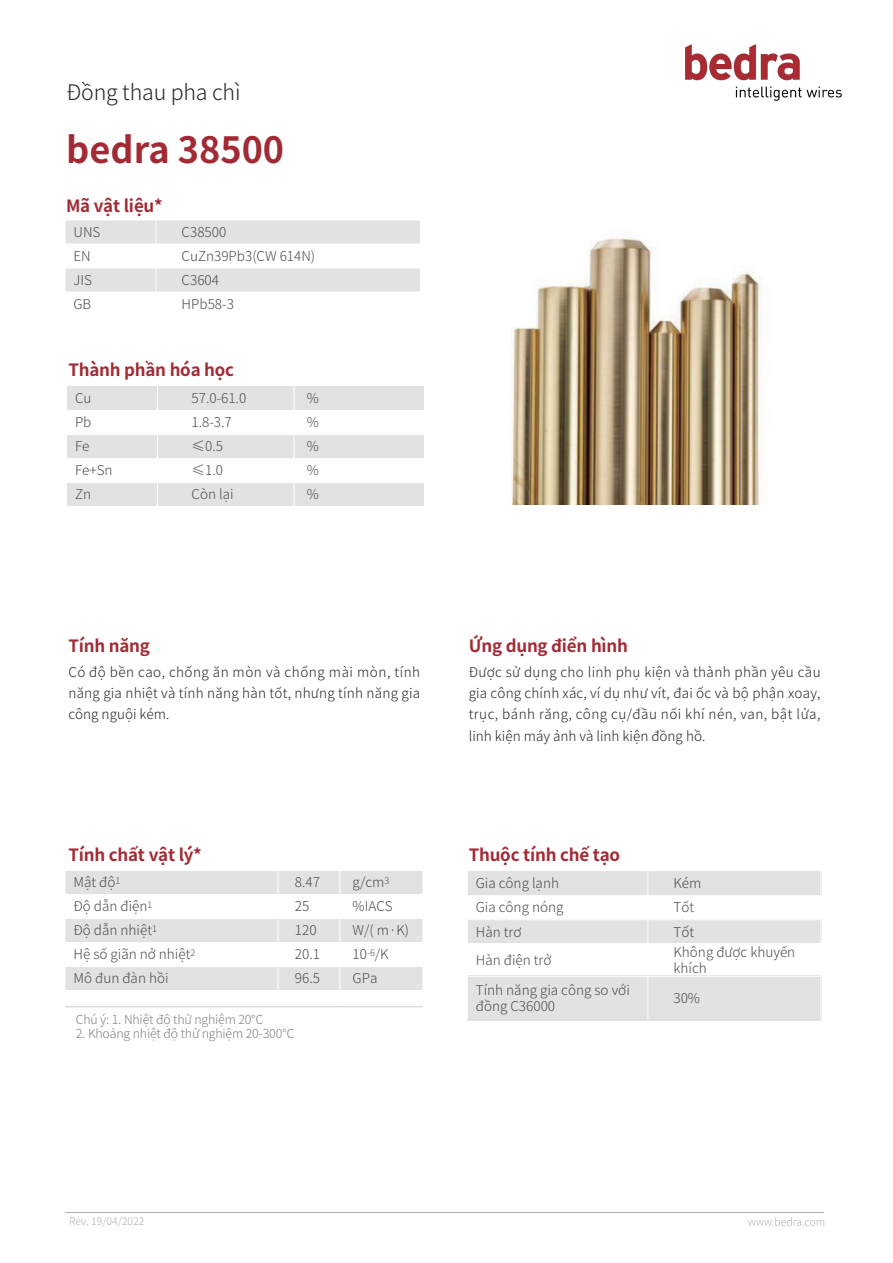
<style>
.page{position:relative;width:893px;height:1263px;background:#fff}
.page>*{position:absolute;margin:0;border:0;box-sizing:border-box;transform-origin:0 0}
.t1{font:700 36.15px "Source Han Sans CN";color:#a22a34}
.t2{font:300 21.45px "Source Han Sans CN";letter-spacing:-.01em;color:#262626}
.t3{font:700 16.95px "Source Han Sans CN";letter-spacing:-.015em;color:#a22a34}
.t4{font:300 13.5px/16.4px "Source Han Sans CN";color:#4c4b4b}
.t5{font:300 13.5px/21.1px "Source Han Sans CN";letter-spacing:.015em;color:#262626;text-align:justify}
.t6{font:300 12.45px "Source Han Sans CN";letter-spacing:-.015em;color:#7d8083}
.t7{font:300 10.35px "Source Han Sans CN";letter-spacing:.005em;color:#acaeb1}
</style>
<div class="page">
<svg style="left:748px;top:1217px;width:76px;height:9px"></svg>
<img style="left:686px;top:44px;width:155px;height:57px">
<hr style="left:65px;top:1212px;width:759px;height:1px;background:#acadb0">
<img style="left:511px;top:237px;width:251px;height:268px">
<div style="left:66px;top:220px;width:90px;height:24px;background:#e1e2e2"></div>
<div style="left:156px;top:220px;width:265px;height:24px;background:#e1e2e2"></div>
<div style="left:66px;top:268px;width:90px;height:23px;background:#e1e2e2"></div>
<div style="left:156px;top:268px;width:265px;height:23px;background:#e1e2e2"></div>
<hr style="left:65px;top:220px;width:356px;height:1px;background:#fff">
<hr style="left:156px;top:220px;width:1px;height:96px;background:#fff">
<hr style="left:420px;top:220px;width:1px;height:96px;background:#fff">
<hr style="left:65px;top:268px;width:356px;height:1px;background:#fff">
<div style="left:67px;top:385px;width:91px;height:25px;background:#e1e2e2"></div>
<div style="left:158px;top:385px;width:135px;height:25px;background:#e1e2e2"></div>
<div style="left:293px;top:385px;width:131px;height:25px;background:#e1e2e2"></div>
<div style="left:67px;top:435px;width:91px;height:24px;background:#e1e2e2"></div>
<div style="left:158px;top:435px;width:135px;height:24px;background:#e1e2e2"></div>
<div style="left:293px;top:435px;width:131px;height:24px;background:#e1e2e2"></div>
<div style="left:67px;top:482px;width:91px;height:24px;background:#e1e2e2"></div>
<div style="left:158px;top:482px;width:135px;height:24px;background:#e1e2e2"></div>
<div style="left:293px;top:482px;width:131px;height:24px;background:#e1e2e2"></div>
<hr style="left:67px;top:385px;width:357px;height:1px;background:#fff">
<hr style="left:157px;top:385px;width:1px;height:122px;background:#fff">
<hr style="left:294px;top:385px;width:1px;height:122px;background:#fff">
<hr style="left:67px;top:458px;width:227px;height:1px;background:#fff">
<hr style="left:294px;top:458px;width:130px;height:1px;background:#fff">
<hr style="left:67px;top:482px;width:227px;height:1px;background:#fff">
<hr style="left:294px;top:482px;width:130px;height:1px;background:#fff">
<div style="left:66px;top:871px;width:212px;height:23px;background:#e1e2e2"></div>
<div style="left:278px;top:871px;width:62px;height:23px;background:#e1e2e2"></div>
<div style="left:340px;top:871px;width:83px;height:23px;background:#e1e2e2"></div>
<div style="left:66px;top:918px;width:212px;height:24px;background:#e1e2e2"></div>
<div style="left:278px;top:918px;width:62px;height:24px;background:#e1e2e2"></div>
<div style="left:340px;top:918px;width:83px;height:24px;background:#e1e2e2"></div>
<div style="left:66px;top:967px;width:212px;height:23px;background:#e1e2e2"></div>
<div style="left:278px;top:967px;width:62px;height:23px;background:#e1e2e2"></div>
<div style="left:340px;top:967px;width:83px;height:23px;background:#e1e2e2"></div>
<hr style="left:278px;top:870px;width:1px;height:137px;background:#fff">
<hr style="left:339px;top:870px;width:1px;height:137px;background:#fff">
<hr style="left:422px;top:870px;width:1px;height:137px;background:#fff">
<hr style="left:65px;top:918px;width:275px;height:1px;background:#fff">
<hr style="left:340px;top:918px;width:83px;height:1px;background:#fff">
<hr style="left:65px;top:1006px;width:275px;height:1px;background:#cfd0d1">
<hr style="left:340px;top:1006px;width:83px;height:1px;background:#cfd0d1">
<div style="left:467px;top:871px;width:181px;height:25px;background:#e1e2e2"></div>
<div style="left:648px;top:871px;width:173px;height:25px;background:#e1e2e2"></div>
<div style="left:467px;top:919px;width:181px;height:24px;background:#e1e2e2"></div>
<div style="left:648px;top:919px;width:173px;height:24px;background:#e1e2e2"></div>
<div style="left:467px;top:976px;width:181px;height:44px;background:#e1e2e2"></div>
<div style="left:648px;top:976px;width:173px;height:44px;background:#e1e2e2"></div>
<hr style="left:467px;top:895px;width:354px;height:1px;background:#fff">
<hr style="left:467px;top:870px;width:1px;height:150px;background:#fff">
<hr style="left:648px;top:870px;width:1px;height:150px;background:#fff">
<hr style="left:820px;top:870px;width:1px;height:150px;background:#fff">
<hr style="left:467px;top:919px;width:354px;height:1px;background:#fff">
<hr style="left:467px;top:976px;width:354px;height:1px;background:#fff">
<hr style="left:467px;top:1020px;width:354px;height:1px;background:#cfd0d1">
<h2 class="t2" style="left:67px;top:80px;width:176px">Đồng thau pha chì</h2>
<h1 class="t1" style="left:66px;top:129px;width:219px">bedra 38500</h1>
<p class="t3" style="left:66px;top:196px;width:98px">Mã vật liệu*</p>
<p class="t4" style="left:74px;top:224px;width:28px">UNS</p>
<p class="t4" style="left:182px;top:224px;width:46px">C38500</p>
<p class="t4" style="left:74px;top:248px;width:19px">EN</p>
<p class="t4" style="left:182px;top:248px;width:135px">CuZn39Pb3(CW 614N)</p>
<p class="t4" style="left:74px;top:272px;width:20px">JIS</p>
<p class="t4" style="left:182px;top:272px;width:39px">C3604</p>
<p class="t4" style="left:74px;top:296px;width:19px">GB</p>
<p class="t4" style="left:182px;top:296px;width:54px">HPb58-3</p>
<p class="t3" style="left:68px;top:360px;width:167px">Thành phần hóa học</p>
<p class="t4" style="left:75px;top:390px;width:18px">Cu</p>
<p class="t4" style="left:192px;top:390px;width:56px">57.0-61.0</p>
<p class="t4" style="left:307px;top:390px;width:14px">%</p>
<p class="t4" style="left:75px;top:414px;width:18px">Pb</p>
<p class="t4" style="left:192px;top:414px;width:42px">1.8-3.7</p>
<p class="t4" style="left:307px;top:414px;width:14px">%</p>
<p class="t4" style="left:75px;top:438px;width:16px">Fe</p>
<p class="t4" style="left:192px;top:438px;width:33px">≤0.5</p>
<p class="t4" style="left:307px;top:438px;width:14px">%</p>
<p class="t4" style="left:75px;top:462px;width:39px">Fe+Sn</p>
<p class="t4" style="left:192px;top:462px;width:33px">≤1.0</p>
<p class="t4" style="left:307px;top:462px;width:14px">%</p>
<p class="t4" style="left:75px;top:486px;width:18px">Zn</p>
<p class="t4" style="left:192px;top:486px;width:44px">Còn lại</p>
<p class="t4" style="left:307px;top:486px;width:14px">%</p>
<p class="t3" style="left:68px;top:636px;width:83px">Tính năng</p>
<p class="t5" style="left:68px;top:662px;width:353px">Có độ bền cao, chống ăn mòn và chống mài mòn, tính năng gia nhiệt và tính năng hàn tốt, nhưng tính năng gia công nguội kém.</p>
<p class="t3" style="left:469px;top:636px;width:161px">Ứng dụng điển hình</p>
<p class="t5" style="left:469px;top:662px;width:353px">Được sử dụng cho linh phụ kiện và thành phần yêu cầu gia công chính xác, ví dụ như vít, đai ốc và bộ phận xoay, trục, bánh răng, công cụ/đầu nối khí nén, van, bật lửa, linh kiện máy ảnh và linh kiện đồng hồ.</p>
<p class="t3" style="left:68px;top:845px;width:135px">Tính chất vật lý*</p>
<p class="t3" style="left:469px;top:845px;width:153px">Thuộc tính chế tạo</p>
<p class="t4" style="left:74px;top:874px;width:48px">Mật độ<sup>1</sup></p>
<p class="t4" style="left:295px;top:874px;width:27px">8.47</p>
<p class="t4" style="left:353px;top:874px;width:38px">g/cm<sup>3</sup></p>
<p class="t4" style="left:74px;top:898px;width:80px">Độ dẫn điện<sup>1</sup></p>
<p class="t4" style="left:295px;top:898px;width:16px">25</p>
<p class="t4" style="left:353px;top:898px;width:42px">%IACS</p>
<p class="t4" style="left:74px;top:922px;width:85px">Độ dẫn nhiệt<sup>1</sup></p>
<p class="t4" style="left:295px;top:922px;width:23px">120</p>
<p class="t4" style="left:353px;top:922px;width:58px">W/( m·K)</p>
<p class="t4" style="left:74px;top:946px;width:123px">Hệ số giãn nở nhiệt<sup>2</sup></p>
<p class="t4" style="left:295px;top:946px;width:27px">20.1</p>
<p class="t4" style="left:353px;top:946px;width:37px">10<sup>-6</sup>/K</p>
<p class="t4" style="left:74px;top:970px;width:97px">Mô đun đàn hồi</p>
<p class="t4" style="left:295px;top:970px;width:27px">96.5</p>
<p class="t4" style="left:353px;top:970px;width:26px">GPa</p>
<p class="t6" style="left:76px;top:1012px;width:189px">Chú ý: 1. Nhiệt độ thử nghiệm 20℃</p>
<p class="t6" style="left:76px;top:1026px;width:220px">2. Khoảng nhiệt độ thử nghiệm 20-300℃</p>
<p class="t4" style="left:476px;top:875px;width:85px">Gia công lạnh</p>
<p class="t4" style="left:673px;top:875px;width:29px">Kém</p>
<p class="t4" style="left:476px;top:900px;width:89px">Gia công nóng</p>
<p class="t4" style="left:673px;top:900px;width:22px">Tốt</p>
<p class="t4" style="left:476px;top:924px;width:47px">Hàn trơ</p>
<p class="t4" style="left:673px;top:924px;width:22px">Tốt</p>
<p class="t4" style="left:476px;top:952px;width:77px">Hàn điện trở</p>
<p class="t4" style="left:673px;top:944px;width:123px">Không được khuyến khích</p>
<p class="t4" style="left:476px;top:982px;width:155px">Tính năng gia công so với đồng C36000</p>
<p class="t4" style="left:673px;top:990px;width:28px">30%</p>
<p class="t7" style="left:69px;top:1215px;width:77px">Rev. 19/04/2022</p>
</div>
